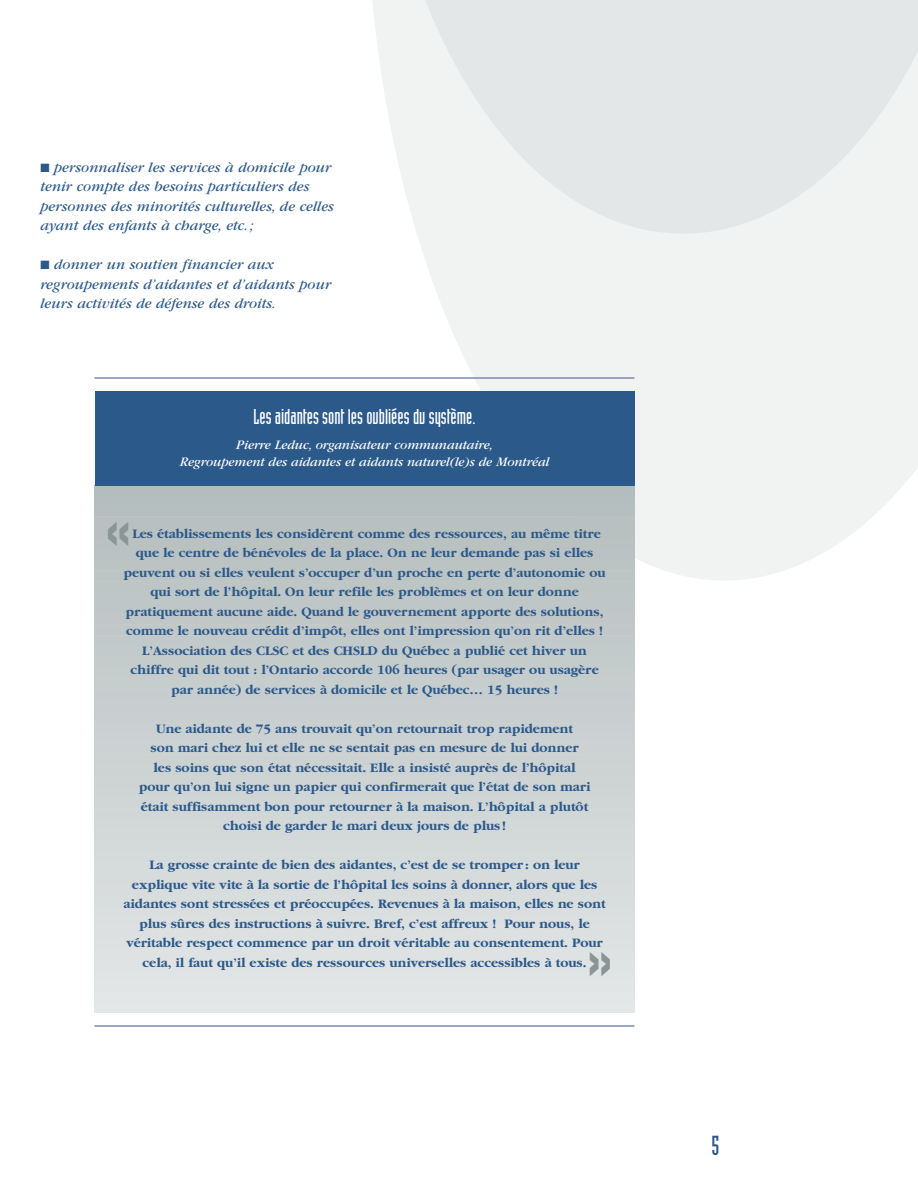
<style>
.page{position:relative;width:918px;height:1188px;background:#fff}
.page>*{position:absolute;margin:0;border:0;box-sizing:border-box;transform-origin:0 0}
.t1{font:900 63px "Helvetica";color:#8a9595;scale:.75 1}
.t2{font:27px "Industria Solid";color:#2b598a}
.t3{font:21px "Industria Solid";color:#fff}
.t4{font:italic 15px/19.5px "Garamond";color:#2b598a}
.t5{font:700 13.5px/19.5px "Garamond";color:#2b598a;text-align:center}
.t6{font:italic 13.5px/16.5px "Garamond";letter-spacing:-.01em;color:#fff;text-align:center}
</style>
<div class="page">
<svg style="left:366px;top:0;width:552px;height:581px;fill:#f1f3f3"></svg>
<svg style="left:374px;top:0;width:544px;height:234px;fill:#e3e7e7"></svg>
<hr style="left:95px;top:377px;width:539px;height:2px;background:#7e89ac">
<hr style="left:94px;top:1025px;width:540px;height:2px;background:#7e89ac">
<div style="left:95px;top:486px;width:539px;height:9px;background:#b4bdbd"></div>
<div style="left:95px;top:495px;width:539px;height:11px;background:#b5bebe"></div>
<div style="left:95px;top:505px;width:539px;height:12px;background:#b6bebf"></div>
<div style="left:95px;top:516px;width:539px;height:12px;background:#b8c0c0"></div>
<div style="left:95px;top:527px;width:539px;height:11px;background:#b9c0c0"></div>
<div style="left:95px;top:538px;width:539px;height:11px;background:#b9c1c1"></div>
<div style="left:95px;top:549px;width:539px;height:11px;background:#bac2c3"></div>
<div style="left:95px;top:559px;width:539px;height:12px;background:#bcc3c3"></div>
<div style="left:95px;top:570px;width:539px;height:12px;background:#bdc4c4"></div>
<div style="left:95px;top:581px;width:539px;height:12px;background:#bdc5c5"></div>
<div style="left:95px;top:592px;width:539px;height:11px;background:#bec6c6"></div>
<div style="left:95px;top:603px;width:539px;height:11px;background:#bfc6c7"></div>
<div style="left:95px;top:614px;width:539px;height:11px;background:#c1c7c7"></div>
<div style="left:95px;top:624px;width:539px;height:12px;background:#c2c8c8"></div>
<div style="left:95px;top:635px;width:539px;height:12px;background:#c2c9ca"></div>
<div style="left:95px;top:646px;width:539px;height:11px;background:#c3caca"></div>
<div style="left:95px;top:657px;width:539px;height:11px;background:#c4cbcb"></div>
<div style="left:95px;top:668px;width:539px;height:11px;background:#c6cccc"></div>
<div style="left:95px;top:678px;width:539px;height:12px;background:#c6cdcd"></div>
<div style="left:95px;top:689px;width:539px;height:12px;background:#c7cdce"></div>
<div style="left:95px;top:700px;width:539px;height:11px;background:#c8cecf"></div>
<div style="left:95px;top:711px;width:539px;height:11px;background:#c9cfcf"></div>
<div style="left:95px;top:722px;width:539px;height:11px;background:#cad0d1"></div>
<div style="left:95px;top:732px;width:539px;height:12px;background:#cbd1d2"></div>
<div style="left:95px;top:743px;width:539px;height:12px;background:#ccd2d2"></div>
<div style="left:95px;top:754px;width:539px;height:12px;background:#ccd2d2"></div>
<div style="left:95px;top:765px;width:539px;height:11px;background:#cdd2d3"></div>
<div style="left:95px;top:776px;width:539px;height:11px;background:#ced3d3"></div>
<div style="left:95px;top:787px;width:539px;height:11px;background:#cfd4d4"></div>
<div style="left:95px;top:797px;width:539px;height:12px;background:#d0d5d5"></div>
<div style="left:95px;top:808px;width:539px;height:12px;background:#d1d6d7"></div>
<div style="left:95px;top:819px;width:539px;height:11px;background:#d2d7d8"></div>
<div style="left:95px;top:830px;width:539px;height:11px;background:#d3d8d8"></div>
<div style="left:95px;top:841px;width:539px;height:11px;background:#d4d9d9"></div>
<div style="left:95px;top:851px;width:539px;height:12px;background:#d5dada"></div>
<div style="left:95px;top:862px;width:539px;height:12px;background:#d6dbdb"></div>
<div style="left:95px;top:873px;width:539px;height:12px;background:#d7dbdc"></div>
<div style="left:95px;top:884px;width:539px;height:11px;background:#d8dcdd"></div>
<div style="left:95px;top:895px;width:539px;height:11px;background:#d8ddde"></div>
<div style="left:95px;top:906px;width:539px;height:11px;background:#dadedf"></div>
<div style="left:95px;top:916px;width:539px;height:12px;background:#dbdfe0"></div>
<div style="left:95px;top:927px;width:539px;height:12px;background:#dce0e1"></div>
<div style="left:95px;top:938px;width:539px;height:11px;background:#dde1e2"></div>
<div style="left:95px;top:949px;width:539px;height:11px;background:#dee2e2"></div>
<div style="left:95px;top:960px;width:539px;height:11px;background:#e0e3e3"></div>
<div style="left:95px;top:970px;width:539px;height:12px;background:#e1e4e4"></div>
<div style="left:95px;top:981px;width:539px;height:12px;background:#e2e5e6"></div>
<div style="left:95px;top:992px;width:539px;height:12px;background:#e2e6e7"></div>
<div style="left:95px;top:1003px;width:539px;height:10px;background:#e3e7e7"></div>
<div style="left:95px;top:392px;width:539px;height:94px;background:#2b598a"></div>
<p class="t4" style="left:40px;top:159px;width:295px">■ personnaliser les services à domicile pour tenir compte des besoins particuliers des personnes des minorités culturelles, de celles ayant des enfants à charge, etc. ;</p>
<p class="t4" style="left:40px;top:256px;width:292px">■ donner un soutien financier aux regroupements d’aidantes et d’aidants pour leurs activités de défense des droits.</p>
<h3 class="t3" style="left:254px;top:409px;width:223px">Les aidantes sont les oubliées du système.</h3>
<p class="t6" style="left:180px;top:438px;width:371px">Pierre Leduc, organisateur communautaire,<br>Regroupement des aidantes et aidants naturel(le)s de Montréal</p>
<h1 class="t1" style="left:103px;top:504px;width:44px">«</h1>
<p class="t5" style="left:124px;top:525px;width:483px">Les établissements les considèrent comme des ressources, au même titre que le centre de bénévoles de la place. On ne leur demande pas si elles peuvent ou si elles veulent s’occuper d’un proche en perte d’autonomie ou qui sort de l’hôpital. On leur refile les problèmes et on leur donne pratiquement aucune aide. Quand le gouvernement apporte des solutions, comme le nouveau crédit d’impôt, elles ont l’impression qu’on rit d’elles !<br>L’Association des CLSC et des CHSLD du Québec a publié cet hiver un chiffre qui dit tout : l’Ontario accorde 106 heures (par usager ou usagère par année) de services à domicile et le Québec… 15 heures !</p>
<p class="t5" style="left:139px;top:720px;width:453px">Une aidante de 75 ans trouvait qu’on retournait trop rapidement<br>son mari chez lui et elle ne se sentait pas en mesure de lui donner<br>les soins que son état nécessitait. Elle a insisté auprès de l’hôpital pour qu’on lui signe un papier qui confirmerait que l’état de son mari était suffisamment bon pour retourner à la maison. L’hôpital a plutôt choisi de garder le mari deux jours de plus !</p>
<p class="t5" style="left:124px;top:856px;width:484px">La grosse crainte de bien des aidantes, c’est de se tromper : on leur explique vite vite à la sortie de l’hôpital les soins à donner, alors que les aidantes sont stressées et préoccupées. Revenues à la maison, elles ne sont plus sûres des instructions à suivre. Bref, c’est affreux ! Pour nous, le véritable respect commence par un droit véritable au consentement. Pour cela, il faut qu’il existe des ressources universelles accessibles à tous.</p>
<h1 class="t1" style="left:616px;top:994px;width:44px;rotate:-180deg">«</h1>
<h2 class="t2" style="left:712px;top:1135px;width:9px">5</h2>
</div>
